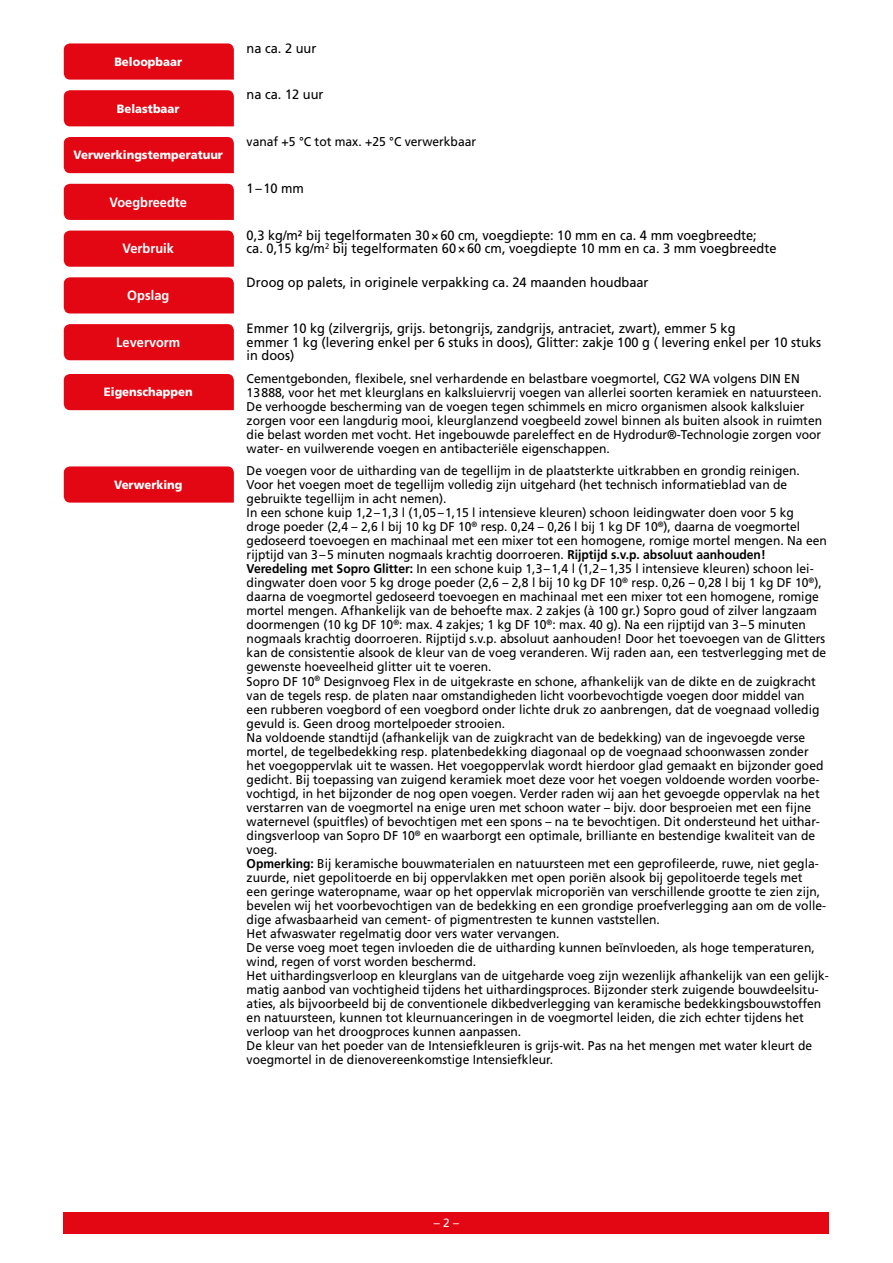
<style>
.page{position:relative;width:893px;height:1263px;background:#fff}
.page>*{position:absolute;margin:0;border:0;box-sizing:border-box;transform-origin:0 0}
.t1{font:13.5px/13.5px "Frutiger LT";color:#000;scale:.95 1}
.t2{font:700 13.5px "Frutiger LT";color:#fff;scale:.95 1}
.t3{font:12.75px/14.1px "Frutiger LT";color:#000;scale:.95 1}
.t4{font:900 12px "Frutiger LT";color:#fff;scale:.95 1}
.t5{font:12px "Frutiger LT";color:#fff}
.s1{font-weight:700}
</style>
<div class="page">
<div style="left:64px;top:1212px;width:765px;height:21px;background:#e30613"></div>
<div style="left:64px;top:43px;width:170px;height:37px;background:#e30613"></div>
<div style="left:64px;top:90px;width:170px;height:36px;background:#e30613"></div>
<div style="left:64px;top:137px;width:170px;height:36px;background:#e30613"></div>
<div style="left:64px;top:184px;width:170px;height:36px;background:#e30613"></div>
<div style="left:64px;top:231px;width:170px;height:36px;background:#e30613"></div>
<div style="left:64px;top:277px;width:170px;height:36px;background:#e30613"></div>
<div style="left:64px;top:324px;width:170px;height:36px;background:#e30613"></div>
<div style="left:64px;top:374px;width:170px;height:36px;background:#e30613"></div>
<div style="left:64px;top:466px;width:170px;height:37px;background:#e30613"></div>
<p class="t4" style="left:114px;top:54px;width:73px">Beloopbaar</p>
<p class="t4" style="left:117px;top:101px;width:68px">Belastbaar</p>
<p class="t4" style="left:74px;top:148px;width:159px">Verwerkingstemperatuur</p>
<p class="t2" style="left:110px;top:194px;width:83px">Voegbreedte</p>
<p class="t2" style="left:123px;top:241px;width:56px">Verbruik</p>
<p class="t2" style="left:127px;top:287px;width:46px">Opslag</p>
<p class="t2" style="left:116px;top:334px;width:69px">Levervorm</p>
<p class="t4" style="left:104px;top:385px;width:95px">Eigenschappen</p>
<p class="t4" style="left:114px;top:477px;width:74px">Verwerking</p>
<p class="t1" style="left:247px;top:41px;width:75px">na ca. 2 uur</p>
<p class="t1" style="left:247px;top:88px;width:83px">na ca. 12 uur</p>
<p class="t3" style="left:247px;top:134px;width:243px">vanaf +5 °C tot max. +25 °C verwerkbaar</p>
<p class="t1" style="left:247px;top:182px;width:62px">1–10 mm</p>
<p class="t1" style="left:247px;top:228px;width:559px">0,3 kg/m² bij tegelformaten 30×60 cm, voegdiepte: 10 mm en ca. 4 mm voegbreedte; ca. 0,15 kg/m<sup>2</sup> bij tegelformaten 60×60 cm, voegdiepte 10 mm en ca. 3 mm voegbreedte</p>
<p class="t1" style="left:247px;top:275px;width:425px">Droog op palets, in originele verpakking ca. 24 maanden houdbaar</p>
<p class="t1" style="left:247px;top:322px;width:606px">Emmer 10 kg (zilvergrijs, grijs. betongrijs, zandgrijs, antraciet, zwart), emmer 5 kg<br>emmer 1 kg (levering enkel per 6 stuks in doos), Glitter: zakje 100 g ( levering enkel per 10 stuks in doos)</p>
<p class="t3" style="left:247px;top:371px;width:607px">Cementgebonden, flexibele, snel verhardende en belastbare voegmortel, CG2 WA volgens DIN EN 13888, voor het met kleurglans en kalksluiervrij voegen van allerlei soorten keramiek en natuursteen.<br>De verhoogde bescherming van de voegen tegen schimmels en micro organismen alsook kalksluier zorgen voor een langdurig mooi, kleurglanzend voegbeeld zowel binnen als buiten alsook in ruimten die belast worden met vocht. Het ingebouwde pareleffect en de Hydrodur®-Technologie zorgen voor water- en vuilwerende voegen en antibacteriële eigenschappen.</p>
<p class="t3" style="left:247px;top:464px;width:614px">De voegen voor de uitharding van de tegellijm in de plaatsterkte uitkrabben en grondig reinigen.<br>Voor het voegen moet de tegellijm volledig zijn uitgehard (het technisch informatieblad van de gebruikte tegellijm in acht nemen).<br>In een schone kuip 1,2–1,3 l (1,05–1,15 l intensieve kleuren) schoon leidingwater doen voor 5 kg droge poeder (2,4 – 2,6 l bij 10 kg DF 10<sup>®</sup> resp. 0,24 – 0,26 l bij 1 kg DF 10<sup>®</sup>), daarna de voegmortel gedoseerd toevoegen en machinaal met een mixer tot een homogene, romige mortel mengen. Na een rijptijd van 3–5 minuten nogmaals krachtig doorroeren. <span class="s1">Rijptijd s.v.p. absoluut aanhouden!<br>Veredeling met Sopro Glitter:</span> In een schone kuip 1,3–1,4 l (1,2–1,35 l intensieve kleuren) schoon lei&shy;dingwater doen voor 5 kg droge poeder (2,6 – 2,8 l bij 10 kg DF 10<sup>®</sup> resp. 0,26 – 0,28 l bij 1 kg DF 10<sup>®</sup>), daarna de voegmortel gedoseerd toevoegen en machinaal met een mixer tot een homogene, romige mortel mengen. Afhankelijk van de behoefte max. 2 zakjes (à 100 gr.) Sopro goud of zilver langzaam doormengen (10 kg DF 10<sup>®</sup>: max. 4 zakjes; 1 kg DF 10<sup>®</sup>: max. 40 g). Na een rijptijd van 3–5 minuten nogmaals krachtig doorroeren. Rijptijd s.v.p. absoluut aanhouden! Door het toevoegen van de Glitters kan de consistentie alsook de kleur van de voeg veranderen. Wij raden aan, een testverlegging met de gewenste hoeveelheid glitter uit te voeren.<br>Sopro DF 10<sup>®</sup> Designvoeg Flex in de uitgekraste en schone, afhankelijk van de dikte en de zuigkracht van de tegels resp. de platen naar omstandigheden licht voorbevochtigde voegen door middel van<br>een rubberen voegbord of een voegbord onder lichte druk zo aanbrengen, dat de voegnaad volledig gevuld is. Geen droog mortelpoeder strooien.<br>Na voldoende standtijd (afhankelijk van de zuigkracht van de bedekking) van de ingevoegde verse mortel, de tegelbedekking resp. platenbedekking diagonaal op de voegnaad schoonwassen zonder het voegoppervlak uit te wassen. Het voegoppervlak wordt hierdoor glad gemaakt en bijzonder goed gedicht. Bij toepassing van zuigend keramiek moet deze voor het voegen voldoende worden voorbe&shy;vochtigd, in het bijzonder de nog open voegen. Verder raden wij aan het gevoegde oppervlak na het verstarren van de voegmortel na enige uren met schoon water – bijv. door besproeien met een fijne waternevel (spuitfles) of bevochtigen met een spons – na te bevochtigen. Dit ondersteund het uithar&shy;dingsverloop van Sopro DF 10<sup>®</sup> en waarborgt een optimale, brilliante en bestendige kwaliteit van de voeg.<br><span class="s1">Opmerking:</span> Bij keramische bouwmaterialen en natuursteen met een geprofileerde, ruwe, niet gegla&shy;zuurde, niet gepolitoerde en bij oppervlakken met open poriën alsook bij gepolitoerde tegels met<br>een geringe wateropname, waar op het oppervlak microporiën van verschillende grootte te zien zijn, bevelen wij het voorbevochtigen van de bedekking en een grondige proefverlegging aan om de volle&shy;dige afwasbaarheid van cement- of pigmentresten te kunnen vaststellen.<br>Het afwaswater regelmatig door vers water vervangen.<br>De verse voeg moet tegen invloeden die de uitharding kunnen beïnvloeden, als hoge temperaturen, wind, regen of vorst worden beschermd.<br>Het uithardingsverloop en kleurglans van de uitgeharde voeg zijn wezenlijk afhankelijk van een gelijk&shy;matig aanbod van vochtigheid tijdens het uithardingsproces. Bijzonder sterk zuigende bouwdeelsitu&shy;aties, als bijvoorbeeld bij de conventionele dikbedverlegging van keramische bedekkingsbouwstoffen en natuursteen, kunnen tot kleurnuanceringen in de voegmortel leiden, die zich echter tijdens het verloop van het droogproces kunnen aanpassen.<br>De kleur van het poeder van de Intensiefkleuren is grijs-wit. Pas na het mengen met water kleurt de voegmortel in de dienovereenkomstige Intensiefkleur.</p>
<p class="t5" style="left:434px;top:1215px;width:27px">– 2 –</p>
</div>
